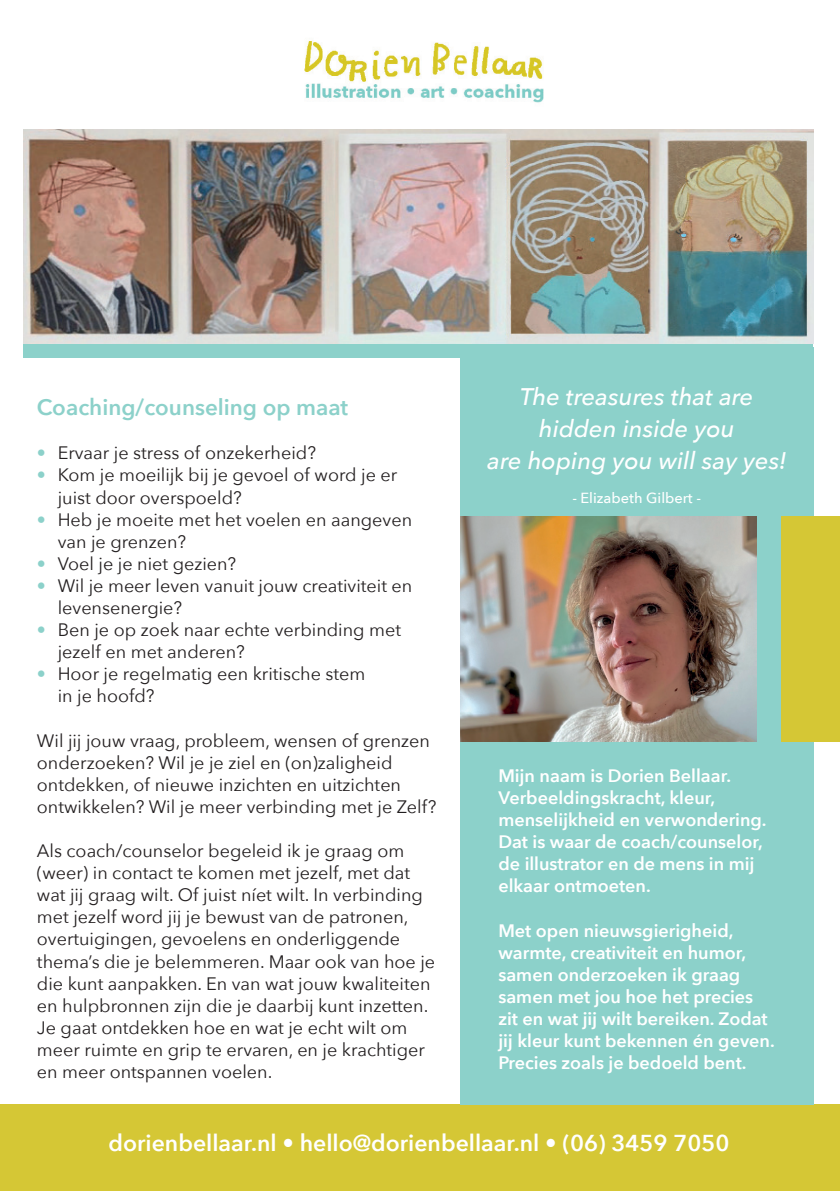
<style>
.page{position:relative;width:840px;height:1191px;background:#fff}
.page>*{position:absolute;margin:0;border:0;box-sizing:border-box;transform-origin:0 0}
.t1{font:italic 500 24px/32px "Avenir Next";color:#fff;text-align:center}
.t2{font:600 23px "Avenir Next";color:#fff}
.t3{font:600 22.4px "Avenir Next";color:#8cd1ca}
.t4{font:18px/22px "Avenir Next";color:#231f20}
.t5{font:600 18px/22px "Avenir Next";color:#fff}
.t6{font:500 14.6px "Avenir Next";color:#fff}
.s1{color:#8cd1ca}
</style>
<div class="page">
<div style="left:23px;top:337px;width:789px;height:21px;background:#8cd1ca"></div>
<div style="left:0;top:1104px;width:839px;height:87px;background:#d5c735"></div>
<div style="left:460px;top:347px;width:352px;height:757px;background:#8cd1ca"></div>
<img style="left:304px;top:41px;width:240px;height:62px">
<div style="left:780px;top:516px;width:59px;height:225px;background:#d5c735"></div>
<img style="left:23px;top:129px;width:789px;height:214px">
<img style="left:460px;top:516px;width:295px;height:226px">
<p class="t3" style="left:37px;top:388px;width:312px">Coaching/counseling op maat</p>
<p class="t4" style="left:37px;top:441px;width:280px"><span class="s1">•</span> Ervaar je stress of onzekerheid?</p>
<p class="t4" style="left:58px;top:463px;width:341px;text-indent:-21px"><span class="s1">•</span> Kom je moeilijk bij je gevoel of word je er juist door overspoeld?</p>
<p class="t4" style="left:58px;top:507px;width:356px;text-indent:-21px"><span class="s1">•</span> Heb je moeite met het voelen en aangeven van je grenzen?</p>
<p class="t4" style="left:37px;top:552px;width:201px"><span class="s1">•</span> Voel je je niet gezien?</p>
<p class="t4" style="left:58px;top:574px;width:356px;text-indent:-21px"><span class="s1">•</span> Wil je meer leven vanuit jouw creativiteit en levensenergie?</p>
<p class="t4" style="left:58px;top:618px;width:345px;text-indent:-21px"><span class="s1">•</span> Ben je op zoek naar echte verbinding met jezelf en met anderen?</p>
<p class="t4" style="left:58px;top:662px;width:309px;text-indent:-21px"><span class="s1">•</span> Hoor je regelmatig een kritische stem in je hoofd?</p>
<p class="t4" style="left:37px;top:728px;width:401px">Wil jij jouw vraag, probleem, wensen of grenzen onderzoeken? Wil je je ziel en (on)zaligheid ontdekken, of nieuwe inzichten en uitzichten ontwikkelen? Wil je meer verbinding met je Zelf?</p>
<p class="t4" style="left:37px;top:839px;width:399px">Als coach/counselor begeleid ik je graag om (weer) in contact te komen met jezelf, met dat wat jij graag wilt. Of juist níet wilt. In verbinding met jezelf word jij je bewust van de patronen, overtuigingen, gevoelens en onderliggende thema’s die je belemmeren. Maar ook van hoe je die kunt aanpakken. En van wat jouw kwaliteiten en hulpbronnen zijn die je daarbij kunt inzetten.<br>Je gaat ontdekken hoe en wat je echt wilt om meer ruimte en grip te ervaren, en je krachtiger en meer ontspannen voelen.</p>
<h1 class="t1" style="left:487px;top:380px;width:300px">The treasures that are hidden inside you<br>are hoping you will say yes!</h1>
<p class="t6" style="left:572px;top:485px;width:130px">- Elizabeth Gilbert -</p>
<p class="t5" style="left:498px;top:764px;width:269px">Mijn naam is Dorien Bellaar.<br>Verbeeldingskracht, kleur, menselijkheid en verwondering.<br>Dat is waar de coach/counselor, de illustrator en de mens in mij elkaar ontmoeten.</p>
<p class="t5" style="left:498px;top:919px;width:278px">Met open nieuwsgierigheid, warmte, creativiteit en humor, samen onderzoeken ik graag samen met jou hoe het precies zit en wat jij wilt bereiken. Zodat jij kleur kunt bekennen én geven.<br>Precies zoals je bedoeld bent.</p>
<p class="t2" style="left:108px;top:1123px;width:622px">dorienbellaar.nl • hello@dorienbellaar.nl • (06) 3459 7050</p>
</div>
